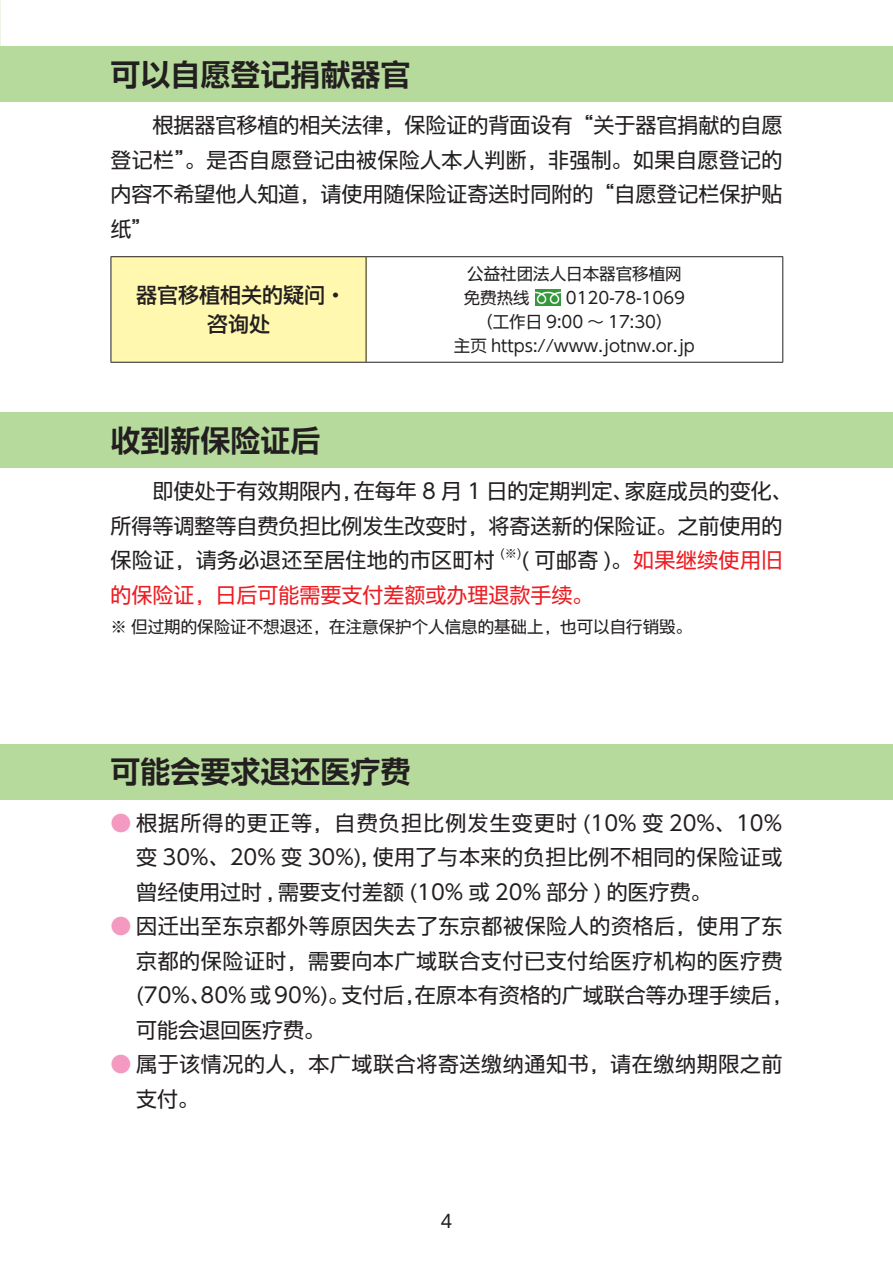
<style>
.page{position:relative;width:893px;height:1263px;background:#fff}
.page>*{position:absolute;margin:0;border:0;box-sizing:border-box;transform-origin:0 0}
.t1{font:30px "UD Shin Go SC Gbe De B";color:#231f20}
.t2{font:21px/34.5px "UD Shin Go SC Gbe";color:#231f20;text-align:justify}
.t3{font:21px/34.5px "UD Shin Go SC Gbe";letter-spacing:.03em;color:#231f20}
.t4{font:21px/34.5px "UD Shin Go SC Gbe";color:#ee1d23}
.t5{font:500 21px/28.5px "UD Shin Go SC Gbe";color:#231f20;text-align:center}
.t6{font:18px "UD Shin Go Pro";color:#231f20}
.t7{font:16.5px/24px "UD Shin Go SC Gbe";color:#231f20}
.t8{font:12.3px "UD Shin Go SC Gbe";color:#231f20}
.s1{color:#231f20}
.s2{font-family:"UD Shin Go Hang Koc";color:#f499c2}
</style>
<div class="page">
<div style="left:0;top:47px;width:893px;height:55px;background:#b6da9b"></div>
<div style="left:0;top:412px;width:893px;height:56px;background:#b6da9b"></div>
<div style="left:0;top:744px;width:893px;height:55px;background:#b6da9b"></div>
<div style="left:111px;top:257px;width:255px;height:105px;background:#fff8ae"></div>
<hr style="left:111px;top:256px;width:255px;height:1px;background:#231f20">
<hr style="left:111px;top:257px;width:1px;height:105px;background:#231f20">
<hr style="left:366px;top:256px;width:417px;height:1px;background:#231f20">
<hr style="left:366px;top:257px;width:1px;height:105px;background:#231f20">
<hr style="left:782px;top:257px;width:1px;height:105px;background:#231f20">
<hr style="left:111px;top:362px;width:255px;height:1px;background:#231f20">
<hr style="left:366px;top:362px;width:417px;height:1px;background:#231f20">
<img style="left:535px;top:289px;width:25px;height:17px">
<h1 class="t1" style="left:111px;top:56px;width:302px">可以自愿登记捐献器官</h1>
<p class="t2" style="left:111px;top:108px;width:673px">　　根据器官移植的相关法律，保险证的背面设有“关于器官捐献的自愿登记栏”。是否自愿登记由被保险人本人判断，非强制。如果自愿登记的内容不希望他人知道，请使用随保险证寄送时同附的“自愿登记栏保护贴纸”</p>
<p class="t5" style="left:136px;top:281px;width:211px">器官移植相关的疑问·咨询处</p>
<h1 class="t1" style="left:111px;top:421px;width:212px">收到新保险证后</h1>
<p class="t7" style="left:464px;top:262px;width:219px">公益社团法人日本器官移植网免费热线</p>
<p class="t7" style="left:566px;top:286px;width:121px">0120-78-1069</p>
<p class="t7" style="left:476px;top:310px;width:198px">（工作日 9:00 ～ 17:30）</p>
<p class="t7" style="left:454px;top:334px;width:243px">主页 https://www.jotnw.or.jp</p>
<p class="t2" style="left:111px;top:474px;width:684px;text-align:left">　　即使处于有效期限内，在每年 8 月 1 日的定期判定、家庭成员的变化、所得等调整等自费负担比例发生改变时，将寄送新的保险证。之前使用的保险证，请务必退还至居住地的市区町村</p>
<p class="t8" style="left:500px;top:545px;width:23px">(※)</p>
<p class="t4" style="left:111px;top:543px;width:673px;text-indent:411px"><span class="s1">( 可邮寄 )。</span>如果继续使用旧的保险证，日后可能需要支付差额或办理退款手续。</p>
<p class="t7" style="left:111px;top:615px;width:583px">※ 但过期的保险证不想退还，在注意保护个人信息的基础上，也可以自行销毁。</p>
<h1 class="t1" style="left:111px;top:753px;width:302px">可能会要求退还医疗费</h1>
<p class="t2" style="left:136px;top:806px;width:648px;text-indent:-26px"><span class="s2">●</span> 根据所得的更正等，自费负担比例发生变更时 (10% 变 20%、10%变 30%、20% 变 30%), 使用了与本来的负担比例不相同的保险证或曾经使用过时 , 需要支付差额 (10% 或 20% 部分 ) 的医疗费。</p>
<p class="t3" style="left:136px;top:909px;width:658px;text-indent:-26px"><span class="s2">●</span> 因迁出至东京都外等原因失去了东京都被保险人的资格后，使用了东京都的保险证时，需要向本广域联合支付已支付给医疗机构的医疗费(70%、80% 或 90%)。支付后，在原本有资格的广域联合等办理手续后，可能会退回医疗费。</p>
<p class="t3" style="left:136px;top:1047px;width:648px;text-indent:-26px"><span class="s2">●</span> 属于该情况的人，本广域联合将寄送缴纳通知书，请在缴纳期限之前支付。</p>
<p class="t6" style="left:441px;top:1206px;width:13px">4</p>
</div>
